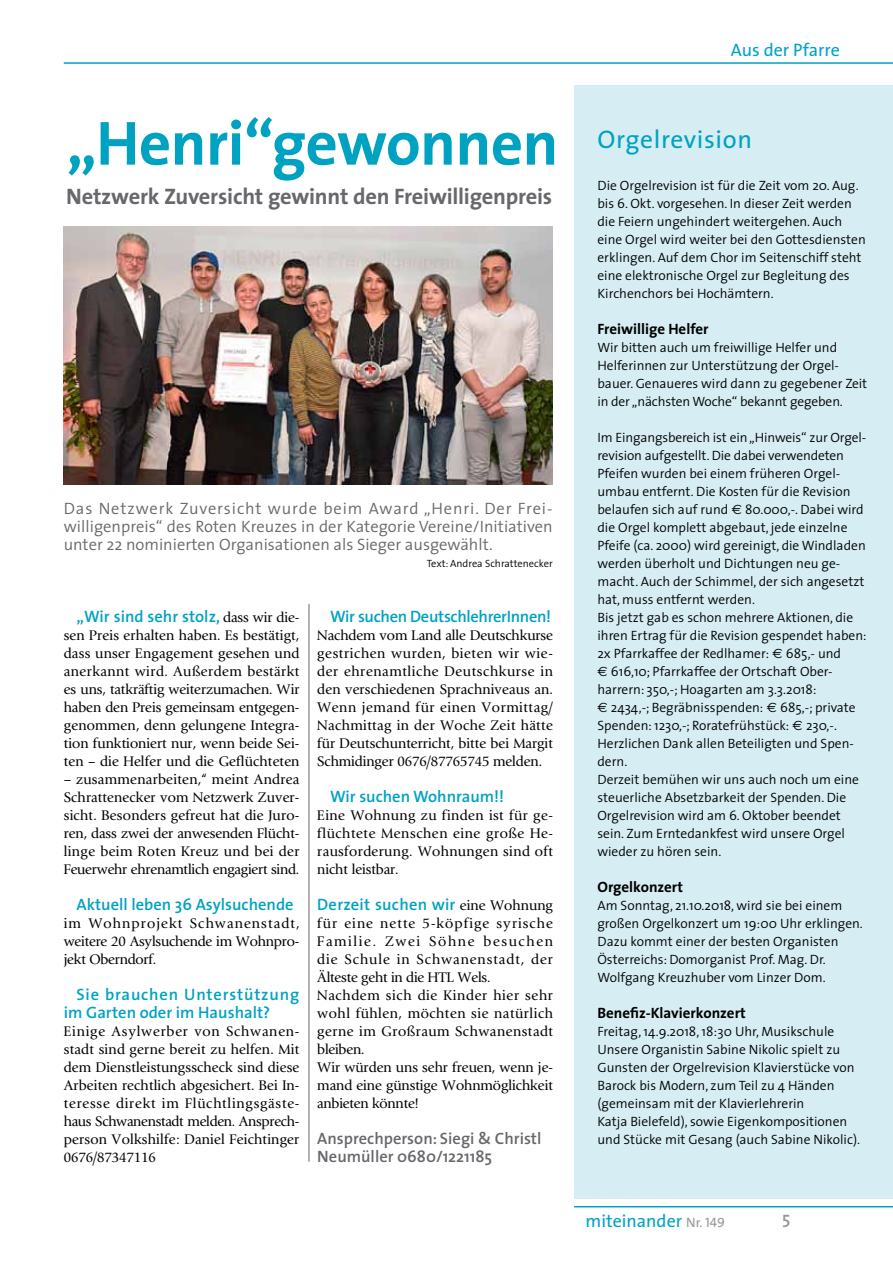
<style>
.page{position:relative;width:893px;height:1263px;background:#fff}
.page>*{position:absolute;margin:0;border:0;box-sizing:border-box;transform-origin:0 0}
.t1{font:700 63px "The Sans";letter-spacing:-.01em;color:#00a2c2}
.t2{font:25.5px "The Sans";letter-spacing:.025em;color:#00a2c2}
.t3{font:700 22.5px "The Sans";letter-spacing:-.01em;color:#68676c}
.t4{font:18px "The Sans";color:#00a2c2}
.t5{font:18px "The Sans Semi Bold Caps";color:#98989c}
.t6{font:300 16.5px/18px "The Sans";color:#68676c;text-align:justify}
.t7{font:600 16.5px "The Sans";color:#00a2c2}
.t8{font:600 16.5px/18px "The Sans";color:#68676c}
.t9{font:600 16.5px/18px "The Sans";letter-spacing:.045em;color:#00a2c2}
.t10{font:600 16.5px "The Sans";letter-spacing:-.02em;color:#00a2c2}
.t11{font:700 15px "The Sans";color:#000}
.t12{font:300 13.5px/18px "The Sans";color:#000}
.t13{font:13.5px/18px "GI25";letter-spacing:.025em;color:#000;text-align:justify}
.t14{font:13.5px/18px "GI25";letter-spacing:.055em;color:#000}
.t15{font:300 10.5px "The Sans";color:#000}
.s1{font-family:"GI25";font-weight:400;font-size:13.5px;color:#000}
.s2{font-family:"Euro Sans";font-weight:400}
.s3{font-size:13.5px;color:#98989c}
.s4{font-family:"The Sans Caps";font-size:13.5px;color:#98989c}
</style>
<div class="page">
<hr style="left:574px;top:1206px;width:319px;height:1px;background:#00a2c2">
<div style="left:574px;top:86px;width:319px;height:1113px;background:#d5edf3"></div>
<hr style="left:64px;top:62px;width:829px;height:2px;background:#00a2c2">
<img style="left:64px;top:226px;width:489px;height:259px">
<hr style="left:309px;top:604px;width:1px;height:558px;background:#68676c">
<h1 class="t1" style="left:66px;top:91px;width:494px">„Henri“gewonnen</h1>
<h3 class="t3" style="left:66px;top:177px;width:487px">Netzwerk Zuversicht gewinnt den Freiwilligenpreis</h3>
<p class="t6" style="left:64px;top:499px;width:490px">Das Netzwerk Zuversicht wurde beim Award „Henri. Der Frei&shy;willigenpreis“ des Roten Kreuzes in der Kategorie Vereine/Initiativen unter 22 nominierten Organisationen als Sieger ausgewählt.</p>
<p class="t15" style="left:427px;top:554px;width:127px">Text: Andrea Schrattenecker</p>
<p class="t7" style="left:77px;top:602px;width:224px">„Wir sind sehr stolz, <span class="s1">dass wir die-</span></p>
<p class="t13" style="left:64px;top:626px;width:237px">sen Preis erhalten haben. Es bestätigt, dass unser Engagement gesehen und anerkannt wird. Außerdem bestärkt es uns, tatkräftig weiterzumachen. Wir haben den Preis gemeinsam entgegen&shy;genommen, denn gelungene Integra&shy;tion funktioniert nur, wenn beide Sei&shy;ten – die Helfer und die Geflüchteten</p>
<p class="t13" style="left:64px;top:770px;width:237px">– zusammenarbeiten,“ meint Andrea Schrattenecker vom Netzwerk Zuver&shy;sicht. Besonders gefreut hat die Juro&shy;ren, dass zwei der anwesenden Flücht&shy;linge beim Roten Kreuz und bei der Feuerwehr ehrenamtlich engagiert sind.</p>
<p class="t7" style="left:77px;top:890px;width:219px">Aktuell leben 36 Asylsuchende</p>
<p class="t13" style="left:64px;top:914px;width:237px">im Wohnprojekt Schwanenstadt, weitere 20 Asylsuchende im Wohnpro&shy;jekt Oberndorf.</p>
<p class="t9" style="left:64px;top:985px;width:237px;text-indent:13px">Sie brauchen Unterstützung im Garten oder im Haushalt?</p>
<p class="t13" style="left:64px;top:1022px;width:237px">Einige Asylwerber von Schwanen&shy;stadt sind gerne bereit zu helfen. Mit dem Dienstleistungsscheck sind diese Arbeiten rechtlich abgesichert. Bei In&shy;teresse direkt im Flüchtlingsgäste&shy;haus Schwanenstadt melden. Ansprech&shy;person Volkshilfe: Daniel Feichtinger 0676/87347116</p>
<p class="t10" style="left:330px;top:602px;width:223px">Wir suchen DeutschlehrerInnen!</p>
<p class="t13" style="left:317px;top:626px;width:237px">Nachdem vom Land alle Deutschkurse gestrichen wurden, bieten wir wie&shy;der ehrenamtliche Deutschkurse in den verschiedenen Sprachniveaus an.<br>Wenn jemand für einen Vormittag/ Nachmittag in der Woche Zeit hätte für Deutschunterricht, bitte bei Margit Schmidinger 0676/87765745 melden.</p>
<p class="t7" style="left:330px;top:782px;width:176px">Wir suchen Wohnraum!!</p>
<p class="t13" style="left:317px;top:806px;width:237px">Eine Wohnung zu finden ist für ge&shy;flüchtete Menschen eine große He&shy;rausforderung. Wohnungen sind oft nicht leistbar.</p>
<p class="t7" style="left:317px;top:890px;width:237px">Derzeit suchen wir <span class="s1">eine Wohnung</span></p>
<p class="t14" style="left:317px;top:914px;width:237px">für eine nette 5-köpfige syrische<br>Familie. Zwei Söhne besuchen die Schule in Schwanenstadt, der<br>Älteste geht in die HTL Wels.<br>Nachdem sich die Kinder hier sehr wohl fühlen, möchten sie natürlich gerne im Großraum Schwanenstadt bleiben.<br>Wir würden uns sehr freuen, wenn je&shy;mand eine günstige Wohnmöglichkeit anbieten könnte!</p>
<p class="t8" style="left:317px;top:1129px;width:226px">Ansprechperson: Siegi &amp; Christl<br>Neumüller 0680/1221185</p>
<h3 class="t4" style="left:731px;top:35px;width:110px">Aus der Pfarre</h3>
<h2 class="t2" style="left:597px;top:118px;width:156px">Orgelrevision</h2>
<p class="t12" style="left:597px;top:176px;width:270px">Die Orgelrevision ist für die Zeit vom 20. Aug. bis 6. Okt. vorgesehen. In dieser Zeit werden die Feiern ungehindert weitergehen. Auch eine Orgel wird weiter bei den Gottesdiensten erklingen. Auf dem Chor im Seitenschiff steht eine elektronische Orgel zur Begleitung des Kirchenchors bei Hochämtern.</p>
<p class="t11" style="left:597px;top:316px;width:112px">Freiwillige Helfer</p>
<p class="t12" style="left:597px;top:338px;width:271px">Wir bitten auch um freiwillige Helfer und Helferinnen zur Unterstützung der Orgel&shy;bauer. Genaueres wird dann zu gegebener Zeit in der „nächsten Woche“ bekannt gegeben.</p>
<p class="t12" style="left:597px;top:428px;width:271px">Im Eingangsbereich ist ein „Hinweis“ zur Orgel&shy;revision aufgestellt. Die dabei verwendeten Pfeifen wurden bei einem früheren Orgel&shy;umbau entfernt. Die Kosten für die Revision belaufen sich auf rund <span class="s2">€</span> 80.000,-. Dabei wird die Orgel komplett abgebaut, jede einzelne Pfeife (ca. 2000) wird gereinigt, die Windladen werden überholt und Dichtungen neu ge&shy;macht. Auch der Schimmel, der sich angesetzt hat, muss entfernt werden.<br>Bis jetzt gab es schon mehrere Aktionen, die ihren Ertrag für die Revision gespendet haben:<br>2x Pfarrkaffee der Redlhamer: <span class="s2">€</span> 685,- und<br><span class="s2">€</span> 616,10; Pfarrkaffee der Ortschaft Ober&shy;harrern: 350,-; Hoagarten am 3.3.2018:<br><span class="s2">€</span> 2434,-; Begräbnisspenden: <span class="s2">€</span> 685,-; private Spenden: 1230,-; Roratefrühstück: <span class="s2">€</span> 230,-.<br>Herzlichen Dank allen Beteiligten und Spen&shy;dern.<br>Derzeit bemühen wir uns auch noch um eine steuerliche Absetzbarkeit der Spenden. Die Orgelrevision wird am 6. Oktober beendet sein. Zum Erntedankfest wird unsere Orgel wieder zu hören sein.</p>
<p class="t11" style="left:597px;top:874px;width:87px">Orgelkonzert</p>
<p class="t12" style="left:597px;top:896px;width:267px">Am Sonntag, 21.10.2018, wird sie bei einem großen Orgelkonzert um 19:00 Uhr erklingen.<br>Dazu kommt einer der besten Organisten Österreichs: Domorganist Prof. Mag. Dr.<br>Wolfgang Kreuzhuber vom Linzer Dom.</p>
<p class="t11" style="left:597px;top:1000px;width:150px">Benefiz-Klavierkonzert</p>
<p class="t12" style="left:597px;top:1022px;width:264px">Freitag, 14.9.2018, 18:30 Uhr, Musikschule Unsere Organistin Sabine Nikolic spielt zu Gunsten der Orgelrevision Klavierstücke von Barock bis Modern, zum Teil zu 4 Händen (gemeinsam mit der Klavierlehrerin<br>Katja Bielefeld), sowie Eigenkompositionen und Stücke mit Gesang (auch Sabine Nikolic).</p>
<h3 class="t4" style="left:585px;top:1206px;width:141px">miteinander <span class="s3">Nr.</span> <span class="s4">149</span></h3>
<h3 class="t5" style="left:782px;top:1206px;width:10px">5</h3>
</div>
